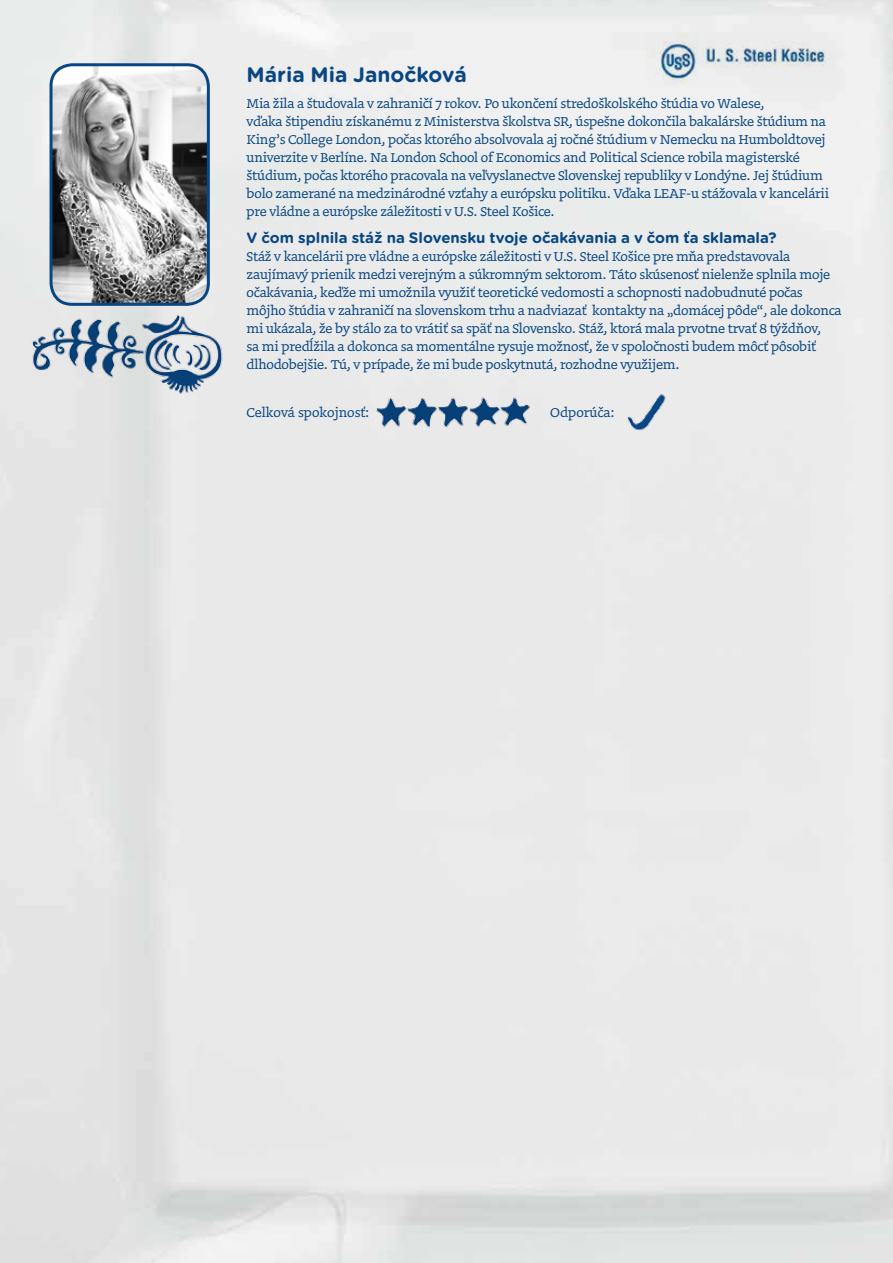
<style>
.page{position:relative;width:893px;height:1263px;background:#fff}
.page>*{position:absolute;margin:0;border:0;box-sizing:border-box;transform-origin:0 0}
.t1{font:700 21px "Gotham Rounded";color:#084783}
.t2{font:15px/18px "Doko";letter-spacing:-.015em;color:#084783}
.t3{font:700 15px "Gotham Rounded";color:#084783}
</style>
<div class="page">
<img style="left:0;top:0;width:893px;height:1263px">
<img style="left:51px;top:65px;width:157px;height:233px">
<div style="left:50px;top:63px;width:160px;height:243px;border:3px solid #084783;border-radius:21px"></div>
<img style="left:24px;top:298px;width:204px;height:109px">
<img style="left:531px;top:388px;width:8px;height:48px">
<img style="left:366px;top:388px;width:165px;height:48px">
<img style="left:608px;top:383px;width:70px;height:58px">
<img style="left:646px;top:32px;width:196px;height:54px">
<h1 class="t1" style="left:247px;top:59px;width:222px">Mária Mia Janočková</h1>
<p class="t2" style="left:247px;top:94px;width:584px">Mia žila a študovala v zahraničí 7 rokov. Po ukončení stredoškolského štúdia vo Walese,<br>vďaka štipendiu získanému z Ministerstva školstva SR, úspešne dokončila bakalárske štúdium na King’s College London, počas ktorého absolvovala aj ročné štúdium v Nemecku na Humboldtovej univerzite v Berlíne. Na London School of Economics and Political Science robila magisterské štúdium, počas ktorého pracovala na veľvyslanectve Slovenskej republiky v Londýne. Jej štúdium bolo zamerané na medzinárodné vzťahy a európsku politiku. Vďaka LEAF-u stážovala v kancelárii pre vládne a európske záležitosti v U.S. Steel Košice.</p>
<p class="t3" style="left:247px;top:226px;width:531px">V čom splnila stáž na Slovensku tvoje očakávania a v čom ťa sklamala?</p>
<p class="t2" style="left:247px;top:247px;width:596px">Stáž v kancelárii pre vládne a európske záležitosti v U.S. Steel Košice pre mňa predstavovala zaujímavý prienik medzi verejným a súkromným sektorom. Táto skúsenosť nielenže splnila moje očakávania, keďže mi umožnila využiť teoretické vedomosti a schopnosti nadobudnuté počas môjho štúdia v zahraničí na slovenskom trhu a nadviazať kontakty na „domácej pôde“, ale dokonca mi ukázala, že by stálo za to vrátiť sa späť na Slovensko. Stáž, ktorá mala prvotne trvať 8 týždňov,<br>sa mi predĺžila a dokonca sa momentálne rysuje možnosť, že v spoločnosti budem môcť pôsobiť dlhodobejšie. Tú, v prípade, že mi bude poskytnutá, rozhodne využijem.</p>
<p class="t2" style="left:247px;top:403px;width:125px">Celková spokojnosť:</p>
<p class="t2" style="left:550px;top:403px;width:66px">Odporúča:</p>
</div>
